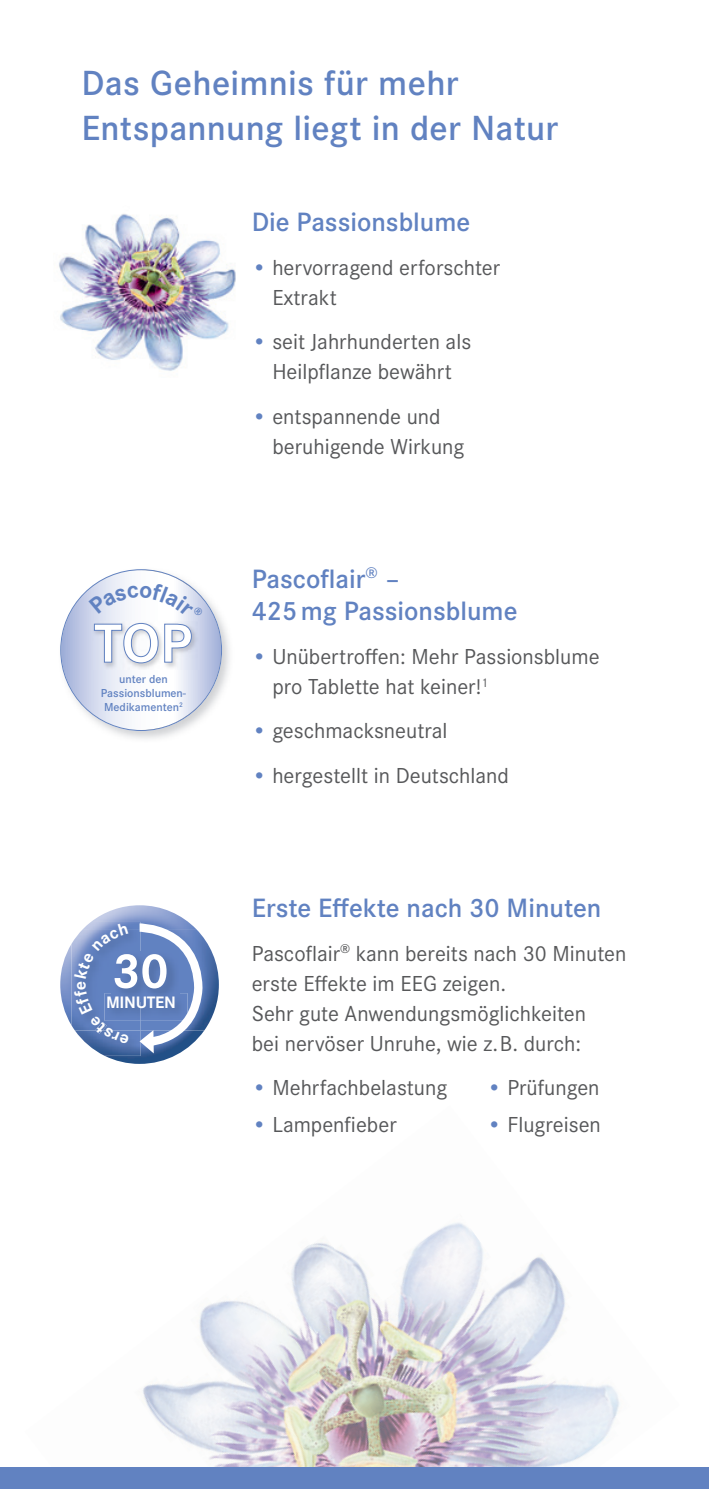
<style>
.page{position:relative;width:709px;height:1489px;background:#fff}
.page>*{position:absolute;margin:0;border:0;box-sizing:border-box;transform-origin:0 0}
.t1{font:700 50.75px "Corporate S Pro";color:#fff}
.t2{font:600 36.25px/45px "Corporate S Pro";letter-spacing:.01em;color:#6182c1}
.t3{font:600 27.5px/32.5px "Corporate S Pro";color:#6182c1}
.t4{font:22.5px/30px "Corporate S Pro";color:#57585a}
.t5{font:700 17.25px "Corporate S Pro";letter-spacing:-.02em;color:#fff}
.t6{font:600 12px/14.5px "Corporate S Pro";color:#6182c1;text-align:center}
.s1{color:#6182c1}
</style>
<div class="page">
<img style="left:59px;top:214px;width:177px;height:157px">
<img style="left:142px;top:1222px;width:478px;height:245px">
<img style="left:95px;top:905px;width:89px;height:14px">
<img style="left:105px;top:1053px;width:75px;height:10px">
<img style="left:60px;top:943px;width:159px;height:83px">
<img style="left:99px;top:1053px;width:42px;height:2px">
<img style="left:72px;top:940px;width:2px;height:89px">
<div style="left:0;top:1467px;width:709px;height:21px;background:#6182c1"></div>
<svg style="left:60px;top:569px;width:162px;height:162px"></svg>
<svg style="left:74px;top:919px;width:133px;height:134px;background:#7690c3"></svg>
<h2 class="t2" style="left:81px;top:58px;width:478px">Das Geheimnis für mehr<br>Entspannung liegt in der Natur</h2>
<p class="t6" style="left:101px;top:670px;width:87px">unter den<br>Passionsblumen-<br>Medikamenten<sup>2</sup></p>
<h1 class="t1" style="left:112px;top:931px;width:58px">30</h1>
<p class="t5" style="left:106px;top:988px;width:71px">MINUTEN</p>
<p class="t3" style="left:252px;top:204px;width:220px">Die Passionsblume</p>
<p class="t4" style="left:272px;top:251px;width:229px;text-indent:-21px"><span class="s1">•</span> hervorragend erforschter<br>Extrakt</p>
<p class="t4" style="left:252px;top:325px;width:221px;text-align:center"><span class="s1">•</span> seit Jahrhunderten als<br>Heilpflanze bewährt</p>
<p class="t4" style="left:272px;top:399px;width:194px;text-indent:-21px"><span class="s1">•</span> entspannende und beruhigende Wirkung</p>
<p class="t3" style="left:252px;top:560px;width:267px">Pascoflair<sup>®</sup> –<br>425 mg Passionsblume</p>
<p class="t4" style="left:272px;top:640px;width:329px;text-indent:-21px"><span class="s1">•</span> Unübertroffen: Mehr Passionsblume pro Tablette hat keiner!<sup>1</sup></p>
<p class="t4" style="left:252px;top:714px;width:197px"><span class="s1">•</span> geschmacksneutral</p>
<p class="t4" style="left:252px;top:758px;width:259px"><span class="s1">•</span> hergestellt in Deutschland</p>
<p class="t3" style="left:252px;top:889px;width:351px">Erste Effekte nach 30 Minuten</p>
<p class="t4" style="left:252px;top:936px;width:376px">Pascoflair<sup>®</sup> kann bereits nach 30 Minuten erste Effekte im EEG zeigen.<br>Sehr gute Anwendungsmöglichkeiten<br>bei nervöser Unruhe, wie z.B. durch:</p>
<p class="t4" style="left:252px;top:1070px;width:197px"><span class="s1">•</span> Mehrfachbelastung</p>
<p class="t4" style="left:487px;top:1070px;width:114px"><span class="s1">•</span> Prüfungen</p>
<p class="t4" style="left:252px;top:1107px;width:146px"><span class="s1">•</span> Lampenfieber</p>
<p class="t4" style="left:487px;top:1107px;width:116px"><span class="s1">•</span> Flugreisen</p>
</div>
